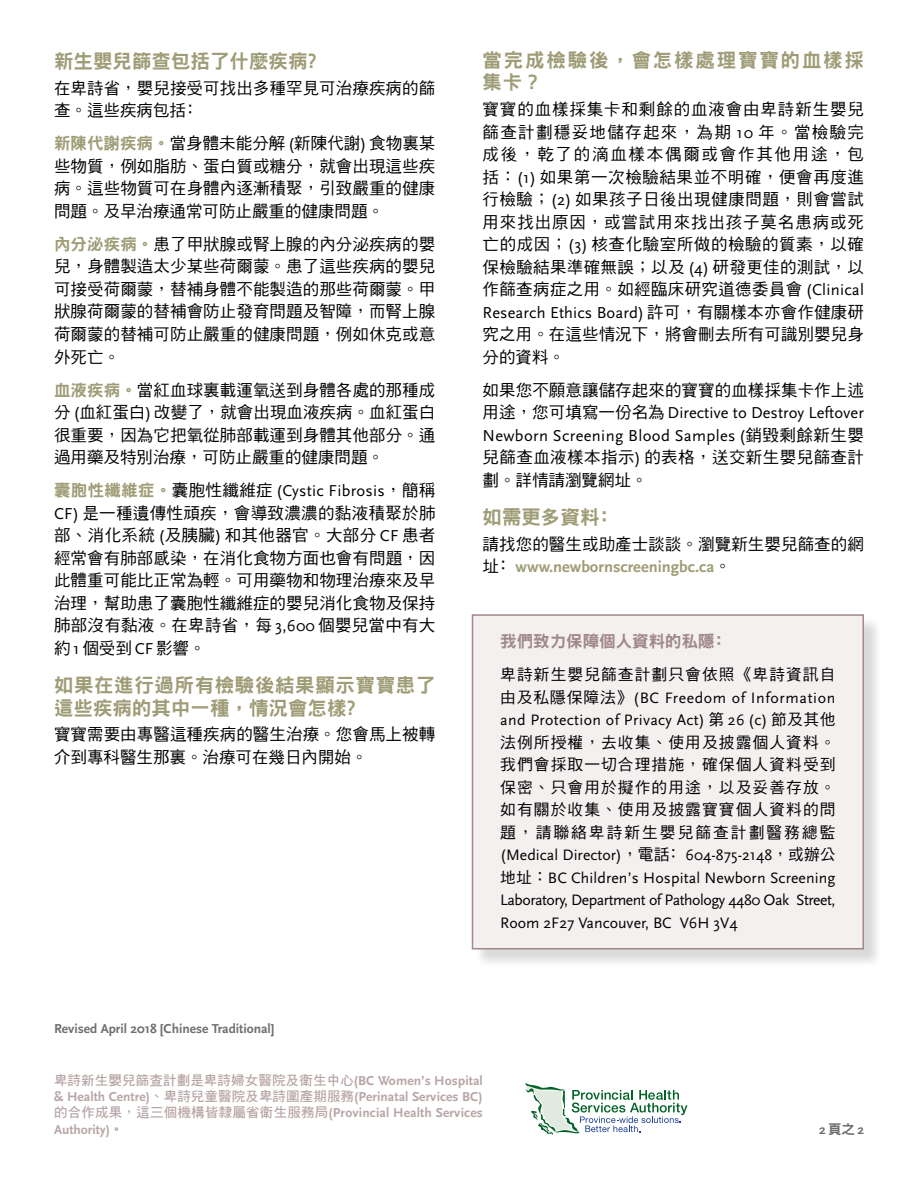
<style>
.page{position:relative;width:918px;height:1188px;background:#fff}
.page>*{position:absolute;margin:0;border:0;box-sizing:border-box;transform-origin:0 0}
.t1{font:19.5px/22.5px "DF Hei Std W9";letter-spacing:.03em;color:#9f9d77}
.t2{font:19.5px/22.5px "DF Hei Std W9";letter-spacing:.09em;color:#9f9d77}
.t3{font:19.5px "DF Hei Std W9";color:#9f9d77}
.t4{font:16.5px/22.5px "DF Hei Std W5";letter-spacing:.005em;color:#000;text-align:justify}
.t5{font:16.5px/22.5px "Scala Sans";letter-spacing:.01em;color:#000}
.t6{font:16.5px/22.5px "DF Hei Std W5";letter-spacing:.025em;color:#000}
.t7{font:700 16.5px "Scala Sans";color:#9f9d77}
.t8{font:16.5px "DF Hei Std W9";color:#a18889}
.t9{font:15.75px/22.5px "Scala Sans";color:#000;text-align:justify}
.t10{font:15.75px/22.5px "DF Hei Std W5";letter-spacing:.07em;color:#000;text-align:justify}
.t11{font:15.75px/22.5px "Scala Sans";letter-spacing:.025em;color:#000}
.t12{font:700 13.5px/16.5px "Scala Sans";letter-spacing:.015em;color:#b8a5a5;text-align:justify}
.t13{font:700 13.5px "Scala Sans";color:#6d6e71}
.t14{font:13.5px "DF Hei Std W7";letter-spacing:.01em;color:#b8a5a5}
.s1{font-family:"DF Hei Std W9";color:#9f9d77}
.s2{font-family:"Scala Sans"}
.s3{font-family:"DF Hei Std W5"}
.s4{font-family:"DF Hei Std W5";font-weight:400;color:#000}
.s5{font-family:"Scala Sans";font-weight:700}
.s6{font-family:"DF Hei Std W7";font-weight:400}
.s7{font-family:"DF Hei Std W9";font-weight:400}
</style>
<div class="page">
<svg style="left:525px;top:1083px;width:162px;height:52px"></svg>
<div style="left:474px;top:616px;width:409px;height:353px;background:#000;opacity:.15"></div>
<div style="left:472px;top:615px;width:391px;height:334px;background:#f3f0ef"></div>
<div style="left:472px;top:614px;width:392px;height:335px;border:2px solid #a18889"></div>
<p class="t3" style="left:54px;top:51px;width:274px">新生嬰兒篩查包括了什麼疾病﹖</p>
<p class="t4" style="left:54px;top:77px;width:383px">在卑詩省，嬰兒接受可找出多種罕見可治療疾病的篩查。這些疾病包括﹕　</p>
<p class="t4" style="left:54px;top:132px;width:383px"><span class="s1">新陳代謝疾病。</span>當身體未能分解 <span class="s2">(</span>新陳代謝<span class="s2">)</span> 食物裏某些物質，例如脂肪、蛋白質或糖分，就會出現這些疾病。這些物質可在身體內逐漸積聚，引致嚴重的健康問題。及早治療通常可防止嚴重的健康問題。</p>
<p class="t4" style="left:54px;top:233px;width:383px"><span class="s1">內分泌疾病。</span>患了甲狀腺或腎上腺的內分泌疾病的嬰兒，身體製造太少某些荷爾蒙。患了這些疾病的嬰兒可接受荷爾蒙，替補身體不能製造的那些荷爾蒙。甲狀腺荷爾蒙的替補會防止發育問題及智障，而腎上腺荷爾蒙的替補可防止嚴重的健康問題，例如休克或意外死亡。</p>
<p class="t4" style="left:54px;top:378px;width:383px"><span class="s1">血液疾病。</span>當紅血球裏載運氧送到身體各處的那種成分 <span class="s2">(</span>血紅蛋白<span class="s2">)</span> 改變了，就會出現血液疾病。血紅蛋白很重要，因為它把氧從肺部載運到身體其他部分。通過用藥及特別治療，可防止嚴重的健康問題。</p>
<p class="t5" style="left:54px;top:479px;width:383px"><span class="s1">囊胞性纖維症。</span><span class="s3">囊胞性纖維症</span> (Cystic Fibrosis<span class="s3">，簡稱</span></p>
<p class="t4" style="left:54px;top:501px;width:383px"><span class="s2">CF)</span> 是一種遺傳性頑疾，會導致濃濃的黏液積聚於肺部、消化系統 <span class="s2">(</span>及胰臟<span class="s2">)</span> 和其他器官。大部分 <span class="s2">CF</span> 患者經常會有肺部感染，在消化食物方面也會有問題，因此體重可能比正常為輕。可用藥物和物理治療來及早治理，幫助患了囊胞性纖維症的嬰兒消化食物及保持肺部沒有黏液。在卑詩省，每 <span class="s2">3,600</span> 個嬰兒當中有大約 <span class="s2">1</span> 個受到 <span class="s2">CF</span> 影響。</p>
<p class="t1" style="left:54px;top:674px;width:383px">如果在進行過所有檢驗後結果顯示寶寶患了這些疾病的其中一種，情況會怎樣﹖</p>
<p class="t4" style="left:54px;top:723px;width:383px">寶寶需要由專醫這種疾病的醫生治療。您會馬上被轉介到專科醫生那裏。治療可在幾日內開始。</p>
<p class="t13" style="left:54px;top:1020px;width:222px">Revised April 2018 [Chinese Traditional]</p>
<p class="t2" style="left:483px;top:48px;width:383px">當完成檢驗後，會怎樣處理寶寶的血樣採集卡？</p>
<p class="t4" style="left:483px;top:98px;width:383px">寶寶的血樣採集卡和剩餘的血液會由卑詩新生嬰兒篩查計劃穩妥地儲存起來，為期 <span class="s2">10</span> 年。當檢驗完成後，乾了的滴血樣本偶爾或會作其他用途，包括：<span class="s2">(1)</span> 如果第一次檢驗結果並不明確，便會再度進行檢驗；<span class="s2">(2)</span> 如果孩子日後出現健康問題，則會嘗試用來找出原因，或嘗試用來找出孩子莫名患病或死亡的成因；<span class="s2">(3)</span> 核查化驗室所做的檢驗的質素，以確保檢驗結果準確無誤；以及 <span class="s2">(4)</span> 研發更佳的測試，以作篩查病症之用。如經臨床研究道德委員會 <span class="s2">(Clinical</span></p>
<p class="t5" style="left:483px;top:301px;width:383px">Research Ethics Board) <span class="s3">許可，有關樣本亦會作健康研</span></p>
<p class="t4" style="left:483px;top:323px;width:383px">究之用。在這些情況下，將會刪去所有可識別嬰兒身分的資料。</p>
<p class="t4" style="left:483px;top:378px;width:383px">如果您不願意讓儲存起來的寶寶的血樣採集卡作上述</p>
<p class="t5" style="left:483px;top:401px;width:383px"><span class="s3">用途，您可填寫一份名為</span> Directive to Destroy Leftover<br>Newborn Screening Blood Samples (<span class="s3">銷毀剩餘新生嬰</span></p>
<p class="t6" style="left:483px;top:446px;width:383px">兒篩查血液樣本指示<span class="s2">)</span> 的表格，送交新生嬰兒篩查計劃。詳情請瀏覽網址。</p>
<p class="t1" style="left:483px;top:506px;width:138px">如需更多資料﹕</p>
<p class="t4" style="left:483px;top:533px;width:383px">請找您的醫生或助產士談談。瀏覽新生嬰兒篩查的網</p>
<p class="t7" style="left:483px;top:557px;width:250px"><span class="s4">址﹕</span>www.newbornscreeningbc.ca<span class="s4">。</span></p>
<p class="t8" style="left:500px;top:632px;width:232px">我們致力保障個人資料的私隱﹕</p>
<p class="t10" style="left:500px;top:663px;width:337px">卑詩新生嬰兒篩查計劃只會依照《卑詩資訊自</p>
<p class="t11" style="left:500px;top:686px;width:337px"><span class="s3">由及私隱保障法》</span>(BC Freedom of Information and Protection of Privacy Act) <span class="s3">第</span> 26 (c) <span class="s3">節及其他</span></p>
<p class="t10" style="left:500px;top:731px;width:337px">法例所授權，去收集、使用及披露個人資料。我們會採取一切合理措施，確保個人資料受到保密、只會用於擬作的用途，以及妥善存放。如有關於收集、使用及披露寶寶個人資料的問題，請聯絡卑詩新生嬰兒篩查計劃醫務總監</p>
<p class="t9" style="left:500px;top:844px;width:337px">(Medical Director)<span class="s3">，電話﹕</span>604-875-2148<span class="s3">，或辦公地址：</span>BC Children’s Hospital Newborn Screening Laboratory, Department of Pathology 4480 Oak Street, Room 2F27 Vancouver, BC V6H 3V4</p>
<p class="t14" style="left:54px;top:1072px;width:430px">卑詩新生嬰兒篩查計劃是卑詩婦女醫院及衛生中心<span class="s5">(BC Women’s Hospital</span></p>
<p class="t12" style="left:54px;top:1088px;width:430px">&amp; Health Centre)<span class="s6">、卑詩兒童醫院及卑詩圍產期服務</span>(Perinatal Services BC)<span class="s6">的合作成果，這三個機構皆隸屬省衛生服務局</span>(Provincial Health Services Authority)<span class="s7">。</span></p>
<p class="t13" style="left:819px;top:1122px;width:46px">2<span class="s7">頁之</span>2</p>
</div>
